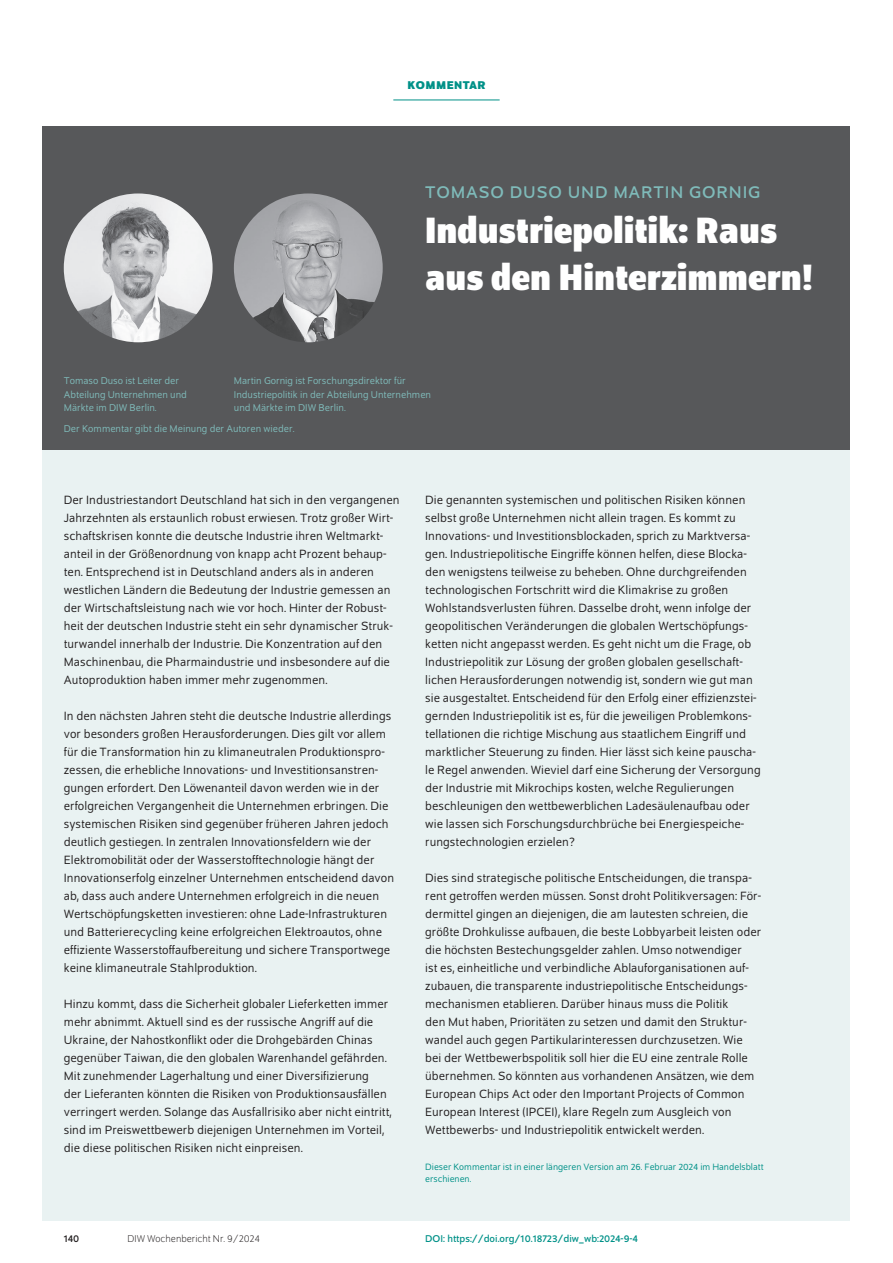
<style>
.page{position:relative;width:893px;height:1263px;background:#fff}
.page>*{position:absolute;margin:0;border:0;box-sizing:border-box;transform-origin:0 0}
.t1{font:700 semi-condensed 39px/46.8px "Schumpeter";color:#fff}
.t2{font:18px "Schumpeter";letter-spacing:.05em;color:#7fbbba}
.t3{font:12.75px/18px "Schumpeter Blond";letter-spacing:.005em;color:#231f20}
.t4{font:700 12px "Schumpeter";letter-spacing:.04em;color:#009188}
.t5{font:10.5px/13.5px "Schumpeter Blond";color:#7fbbba}
.t6{font:10.5px "Schumpeter";color:#009188}
.t7{font:300 10.5px "Schumpeter";color:#231f20}
.t8{font:10.5px "Schumpeter";color:#231f20}
.t9{font:9.75px/11.7px "Schumpeter Blond";color:#009188}
</style>
<div class="page">
<div style="left:43px;top:126px;width:807px;height:324px;background:#57585a"></div>
<hr style="left:393px;top:100px;width:107px;height:1px;background:#009188">
<img style="left:64px;top:193px;width:149px;height:149px;border-radius:74px">
<img style="left:234px;top:193px;width:149px;height:149px;border-radius:74px">
<div style="left:43px;top:450px;width:807px;height:770px;background:#e9f2f2"></div>
<p class="t4" style="left:407px;top:79px;width:80px">KOMMENTAR</p>
<h2 class="t2" style="left:425px;top:183px;width:336px">TOMASO DUSO UND MARTIN GORNIG</h2>
<h1 class="t1" style="left:425px;top:207px;width:389px">Industriepolitik: Raus aus den Hinterzimmern!</h1>
<p class="t5" style="left:64px;top:374px;width:125px">Tomaso Duso ist Leiter der<br>Abteilung Unternehmen und<br>Märkte im DIW Berlin.</p>
<p class="t5" style="left:234px;top:374px;width:199px">Martin Gornig ist Forschungsdirektor für<br>Industriepolitik in der Abteilung Unternehmen und Märkte im DIW Berlin.</p>
<p class="t5" style="left:64px;top:422px;width:232px">Der Kommentar gibt die Meinung der Autoren wieder.</p>
<p class="t3" style="left:64px;top:491px;width:337px">Der Industriestandort Deutschland hat sich in den vergangenen Jahrzehnten als erstaunlich robust erwiesen. Trotz großer Wirt&shy;schaftskrisen konnte die deutsche Industrie ihren Weltmarkt&shy;anteil in der Größenordnung von knapp acht Prozent behaup&shy;ten. Entsprechend ist in Deutschland anders als in anderen westlichen Ländern die Bedeutung der Industrie gemessen an der Wirtschaftsleistung nach wie vor hoch. Hinter der Robust&shy;heit der deutschen Industrie steht ein sehr dynamischer Struk&shy;turwandel innerhalb der Industrie. Die Konzentration auf den Maschinenbau, die Pharmaindustrie und insbesondere auf die Autoproduktion haben immer mehr zugenommen.</p>
<p class="t3" style="left:64px;top:707px;width:332px">In den nächsten Jahren steht die deutsche Industrie allerdings vor besonders großen Herausforderungen. Dies gilt vor allem für die Transformation hin zu klimaneutralen Produktionspro&shy;zessen, die erhebliche Innovations- und Investitionsanstren&shy;gungen erfordert. Den Löwenanteil davon werden wie in der erfolgreichen Vergangenheit die Unternehmen erbringen. Die systemischen Risiken sind gegenüber früheren Jahren jedoch deutlich gestiegen. In zentralen Innovationsfeldern wie der Elektromobilität oder der Wasserstofftechnologie hängt der Innovationserfolg einzelner Unternehmen entscheidend davon ab, dass auch andere Unternehmen erfolgreich in die neuen Wertschöpfungsketten investieren: ohne Lade-Infrastrukturen und Batterierecycling keine erfolgreichen Elektroautos, ohne effiziente Wasserstoffaufbereitung und sichere Transportwege keine klimaneutrale Stahlproduktion.</p>
<p class="t3" style="left:64px;top:995px;width:329px">Hinzu kommt, dass die Sicherheit globaler Lieferketten immer mehr abnimmt. Aktuell sind es der russische Angriff auf die Ukraine, der Nahostkonflikt oder die Drohgebärden Chinas gegenüber Taiwan, die den globalen Warenhandel gefährden.<br>Mit zunehmender Lagerhaltung und einer Diversifizierung<br>der Lieferanten könnten die Risiken von Produktionsausfällen verringert werden. Solange das Ausfallrisiko aber nicht eintritt, sind im Preiswettbewerb diejenigen Unternehmen im Vorteil, die diese politischen Risiken nicht einpreisen.</p>
<p class="t8" style="left:64px;top:1233px;width:17px">140</p>
<p class="t7" style="left:128px;top:1234px;width:134px">DIW Wochenbericht Nr. 9/2024</p>
<p class="t3" style="left:425px;top:491px;width:337px">Die genannten systemischen und politischen Risiken können selbst große Unternehmen nicht allein tragen. Es kommt zu Innovations- und Investitionsblockaden, sprich zu Marktversa&shy;gen. Industriepolitische Eingriffe können helfen, diese Blocka&shy;den wenigstens teilweise zu beheben. Ohne durchgreifenden technologischen Fortschritt wird die Klimakrise zu großen Wohlstandsverlusten führen. Dasselbe droht, wenn infolge der geopolitischen Veränderungen die globalen Wertschöpfungs&shy;ketten nicht angepasst werden. Es geht nicht um die Frage, ob Industriepolitik zur Lösung der großen globalen gesellschaft&shy;lichen Herausforderungen notwendig ist, sondern wie gut man sie ausgestaltet. Entscheidend für den Erfolg einer effizienzstei&shy;gernden Industriepolitik ist es, für die jeweiligen Problemkons&shy;tellationen die richtige Mischung aus staatlichem Eingriff und marktlicher Steuerung zu finden. Hier lässt sich keine pauscha&shy;le Regel anwenden. Wieviel darf eine Sicherung der Versorgung der Industrie mit Mikrochips kosten, welche Regulierungen beschleunigen den wettbewerblichen Ladesäulenaufbau oder wie lassen sich Forschungsdurchbrüche bei Energiespeiche&shy;rungstechnologien erzielen?</p>
<p class="t3" style="left:425px;top:869px;width:337px">Dies sind strategische politische Entscheidungen, die transpa&shy;rent getroffen werden müssen. Sonst droht Politikversagen: För&shy;dermittel gingen an diejenigen, die am lautesten schreien, die größte Drohkulisse aufbauen, die beste Lobbyarbeit leisten oder die höchsten Bestechungsgelder zahlen. Umso notwendiger<br>ist es, einheitliche und verbindliche Ablauforganisationen auf&shy;zubauen, die transparente industriepolitische Entscheidungs&shy;mechanismen etablieren. Darüber hinaus muss die Politik<br>den Mut haben, Prioritäten zu setzen und damit den Struktur&shy;wandel auch gegen Partikularinteressen durchzusetzen. Wie bei der Wettbewerbspolitik soll hier die EU eine zentrale Rolle übernehmen. So könnten aus vorhandenen Ansätzen, wie dem European Chips Act oder den Important Projects of Common European Interest (IPCEI), klare Regeln zum Ausgleich von Wettbewerbs- und Industriepolitik entwickelt werden.</p>
<p class="t9" style="left:425px;top:1161px;width:340px">Dieser Kommentar ist in einer längeren Version am 26. Februar 2024 im Handelsblatt erschienen.</p>
<p class="t6" style="left:425px;top:1233px;width:214px">DOI: https://doi.org/10.18723/diw_wb:2024-9-4</p>
</div>
